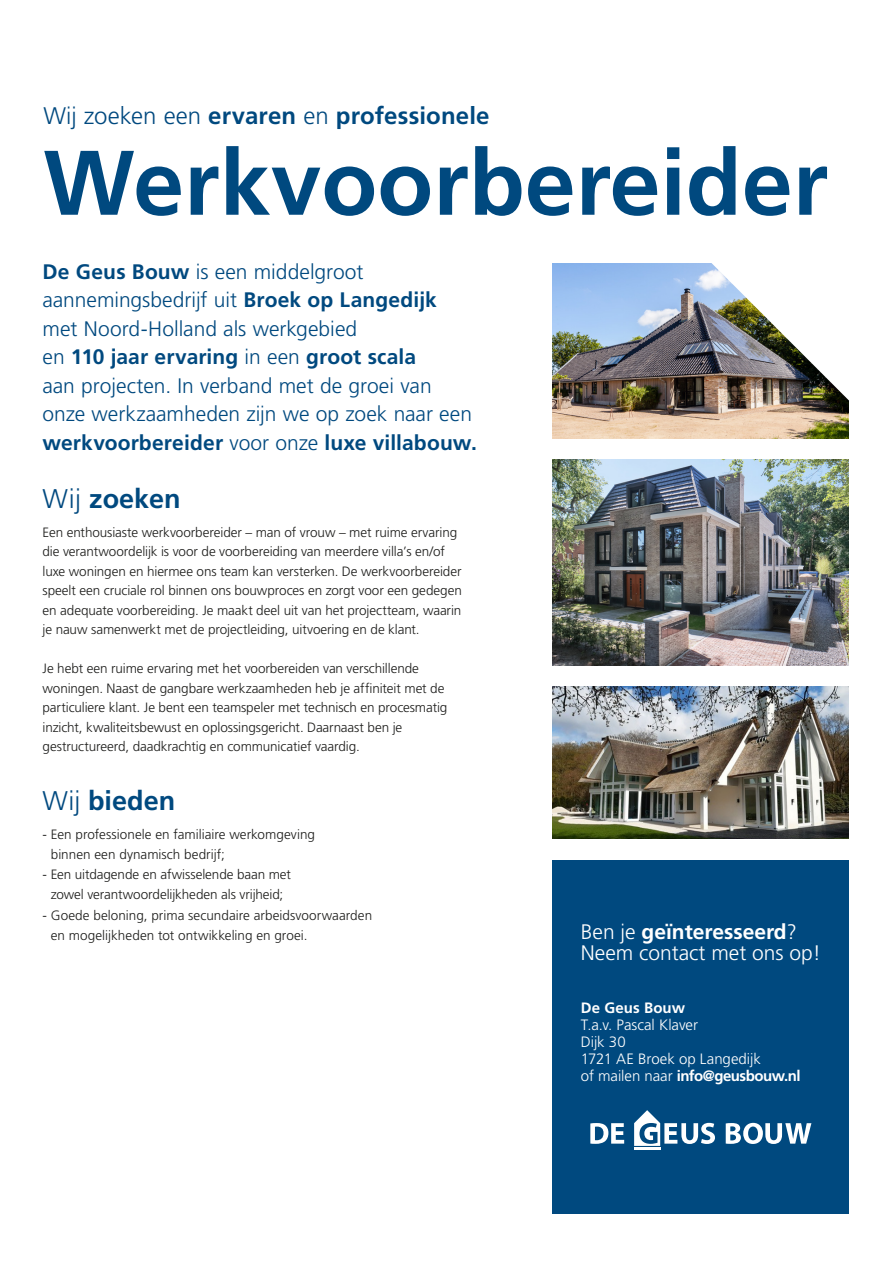
<style>
.page{position:relative;width:893px;height:1263px;background:#fff}
.page>*{position:absolute;margin:0;border:0;box-sizing:border-box;transform-origin:0 0}
.t1{font:700 91.5px "Frutiger LT Std";color:#00497f}
.t2{font:700 27px "Frutiger LT Std";color:#00497f}
.t3{font:700 24px "Frutiger LT Std";letter-spacing:.005em;color:#00497f}
.t4{font:300 21px/28.5px "Frutiger LT Std";color:#00497f}
.t5{font:300 21px/21.5px "Frutiger LT Std";color:#fff}
.t6{font:300 15px/16.8px "Frutiger LT Std";letter-spacing:-.005em;color:#fff}
.t7{font:700 15px "Frutiger LT Std";letter-spacing:.01em;color:#fff}
.t8{font:300 13.5px/19.5px "Frutiger LT Std";letter-spacing:-.005em;color:#1d1d1b}
.s1{font-weight:300}
.s2{font-weight:700}
</style>
<div class="page">
<div style="left:553px;top:860px;width:296px;height:353px;background:#00497f"></div>
<svg style="left:590px;top:1123px;width:34px;height:21px"></svg>
<svg style="left:634px;top:1110px;width:81px;height:36px"></svg>
<svg style="left:726px;top:1123px;width:85px;height:21px"></svg>
<hr style="left:634px;top:1148px;width:26px;height:2px;background:#fff">
<img style="left:553px;top:460px;width:296px;height:206px">
<img style="left:553px;top:263px;width:296px;height:175px">
<img style="left:676px;top:263px;width:173px;height:170px">
<img style="left:553px;top:686px;width:296px;height:152px">
<h3 class="t3" style="left:43px;top:102px;width:448px"><span class="s1">Wij zoeken een</span> ervaren <span class="s1">en</span> professionele</h3>
<h1 class="t1" style="left:43px;top:129px;width:786px">Werkvoorbereider</h1>
<p class="t4" style="left:43px;top:258px;width:436px"><span class="s2">De Geus Bouw</span> is een middelgroot aannemingsbedrijf uit <span class="s2">Broek op Langedijk </span>met Noord-Holland als werkgebied<br>en <span class="s2">110 jaar ervaring</span> in een <span class="s2">groot scala<br></span>aan projecten. In verband met de groei van onze werkzaamheden zijn we op zoek naar een <span class="s2">werkvoorbereider</span> voor onze <span class="s2">luxe villabouw.</span></p>
<h2 class="t2" style="left:43px;top:483px;width:140px"><span class="s1">Wij</span> zoeken</h2>
<p class="t8" style="left:43px;top:522px;width:421px">Een enthousiaste werkvoorbereider – man of vrouw – met ruime ervaring die verantwoordelijk is voor de voorbereiding van meerdere villa’s en/of luxe woningen en hiermee ons team kan versterken. De werkvoorbereider speelt een cruciale rol binnen ons bouwproces en zorgt voor een gedegen en adequate voorbereiding. Je maakt deel uit van het projectteam, waarin je nauw samenwerkt met de projectleiding, uitvoering en de klant.</p>
<p class="t8" style="left:43px;top:659px;width:406px">Je hebt een ruime ervaring met het voorbereiden van verschillende woningen. Naast de gangbare werkzaamheden heb je affiniteit met de particuliere klant. Je bent een teamspeler met technisch en procesmatig inzicht, kwaliteitsbewust en oplossingsgericht. Daarnaast ben je gestructureerd, daadkrachtig en communicatief vaardig.</p>
<h2 class="t2" style="left:43px;top:785px;width:134px"><span class="s1">Wij</span> bieden</h2>
<p class="t8" style="left:51px;top:824px;width:266px;line-height:20.2px;text-indent:-8px">- Een professionele en familiaire werkomgeving binnen een dynamisch bedrijf;</p>
<p class="t8" style="left:43px;top:864px;width:250px;line-height:20.2px;text-align:center">- Een uitdagende en afwisselende baan met zowel verantwoordelijkheden als vrijheid;</p>
<p class="t8" style="left:51px;top:905px;width:323px;line-height:20.2px;text-indent:-8px">- Goede beloning, prima secundaire arbeidsvoorwaarden en mogelijkheden tot ontwikkeling en groei.</p>
<h3 class="t5" style="left:581px;top:921px;width:242px">Ben je <span class="s2">geïnteresseerd</span>?<br>Neem contact met ons op!</h3>
<p class="t7" style="left:581px;top:999px;width:106px">De Geus Bouw</p>
<p class="t6" style="left:581px;top:1017px;width:221px">T.a.v. Pascal Klaver<br>Dijk 30<br>1721 AE Broek op Langedijk<br>of mailen naar <span class="s2">info@geusbouw.nl</span></p>
</div>
